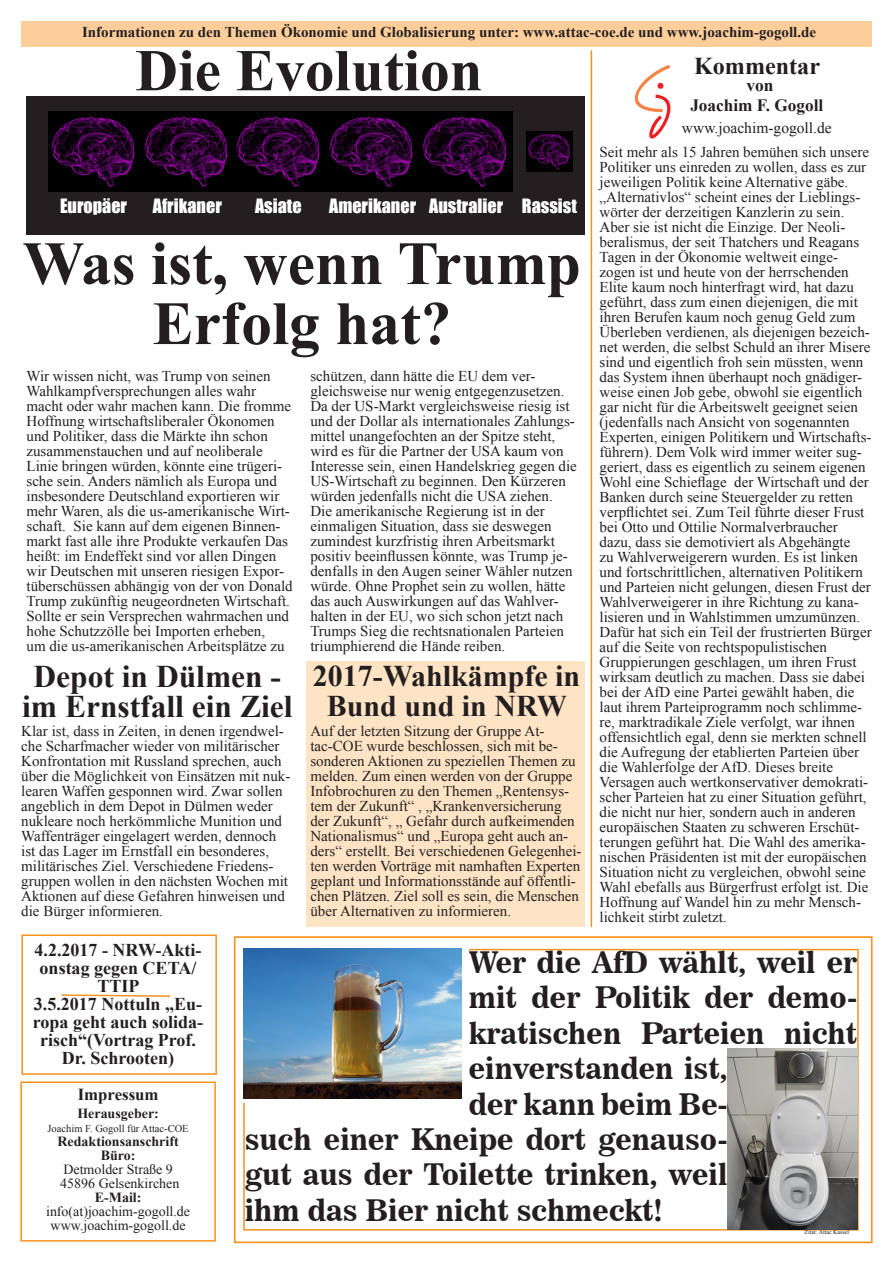
<style>
.page{position:relative;width:893px;height:1263px;background:#fff}
.page>*{position:absolute;margin:0;border:0;box-sizing:border-box;transform-origin:0 0}
.t1{font:700 61.5px/60px "Times New Roman";color:#231f20;text-align:center}
.t2{font:700 59.25px "Times New Roman";color:#231f20}
.t3{font:700 31.5px/30px "Times New Roman";color:#231f20;text-align:center}
.t4{font:700 30px/30px "Times New Roman";color:#231f20;text-align:center}
.t5{font:29.55px "News 706 BT Bold C";color:#231f20}
.t6{font:700 24.15px "Times New Roman";color:#231f20}
.t7{font:18.15px "Impact";color:#fff}
.t8{font:700 18px/18px "Times New Roman";color:#231f20;text-align:center}
.t9{font:700 17.4px "Times New Roman";color:#231f20}
.t10{font:700 17.25px "Times New Roman";color:#231f20}
.t11{font:700 16.8px "Times New Roman";color:#231f20}
.t12{font:15.45px "Times New Roman";color:#231f20}
.t13{font:15px/15px "Times New Roman";color:#231f20}
.t14{font:700 15px "Times New Roman";color:#231f20}
.t15{font:13.95px "Times New Roman";color:#231f20}
.t16{font:700 13.95px "Times New Roman";color:#231f20}
.t17{font:10.5px "Times New Roman";color:#231f20}
.t18{font:6px "Times New Roman";color:#231f20}
</style>
<div class="page">
<div style="left:306px;top:662px;width:279px;height:265px;background:#fee3c5"></div>
<hr style="left:591px;top:50px;width:1px;height:877px;background:#f7931d">
<div style="left:20px;top:1081px;width:196px;height:160px;border:2px solid #f7931d"></div>
<svg style="left:634px;top:65px;width:37px;height:74px"></svg>
<div style="left:21px;top:21px;width:851px;height:26px;background:#fdce9a"></div>
<div style="left:27px;top:97px;width:558px;height:138px;background:#231f20"></div>
<img style="left:49px;top:111px;width:464px;height:81px">
<img style="left:527px;top:131px;width:46px;height:41px">
<div style="left:243px;top:949px;width:616px;height:281px;border:2px solid #f7931d"></div>
<div style="left:236px;top:944px;width:233px;height:159px;background:#fff"></div>
<img style="left:244px;top:948px;width:218px;height:150px">
<img style="left:727px;top:1049px;width:131px;height:181px">
<div style="left:234px;top:936px;width:639px;height:307px;border:2px solid #f7931d"></div>
<div style="left:21px;top:934px;width:196px;height:141px;border:2px solid #f7931d"></div>
<svg style="left:61px;top:994px;width:110px;height:3px"></svg>
<p class="t14" style="left:82px;top:22px;width:735px">Informationen zu den Themen Ökonomie und Globalisierung unter: www.attac-coe.de und www.joachim-gogoll.de</p>
<p class="t2" style="left:135px;top:29px;width:349px">Die Evolution</p>
<p class="t7" style="left:60px;top:192px;width:69px">Europäer</p>
<p class="t7" style="left:153px;top:192px;width:70px">Afrikaner</p>
<p class="t7" style="left:255px;top:192px;width:48px">Asiate</p>
<p class="t7" style="left:329px;top:192px;width:88px">Amerikaner</p>
<p class="t7" style="left:429px;top:192px;width:76px">Australier</p>
<p class="t7" style="left:522px;top:192px;width:57px">Rassist</p>
<p class="t1" style="left:23px;top:232px;width:560px">Was ist, wenn Trump<br>Erfolg hat?</p>
<p class="t13" style="left:27px;top:369px;width:268px">Wir wissen nicht, was Trump von seinen Wahlkampfversprechungen alles wahr macht oder wahr machen kann. Die fromme Hoffnung wirtschaftsliberaler Ökonomen und Politiker, dass die Märkte ihn schon zusammenstauchen und auf neoliberale Linie bringen würden, könnte eine trügeri&shy;sche sein. Anders nämlich als Europa und insbesondere Deutschland exportieren wir mehr Waren, als die us-amerikanische Wirt&shy;schaft. Sie kann auf dem eigenen Binnen&shy;markt fast alle ihre Produkte verkaufen Das heißt: im Endeffekt sind vor allen Dingen wir Deutschen mit unseren riesigen Expor&shy;tüberschüssen abhängig von der von Donald Trump zukünftig neugeordneten Wirtschaft.<br>Sollte er sein Versprechen wahrmachen und hohe Schutzzölle bei Importen erheben,<br>um die us-amerikanischen Arbeitsplätze zu</p>
<p class="t13" style="left:310px;top:369px;width:268px">schützen, dann hätte die EU dem ver&shy;gleichsweise nur wenig entgegenzusetzen.<br>Da der US-Markt vergleichsweise riesig ist und der Dollar als internationales Zahlungs&shy;mittel unangefochten an der Spitze steht, wird es für die Partner der USA kaum von Interesse sein, einen Handelskrieg gegen die US-Wirtschaft zu beginnen. Den Kürzeren würden jedenfalls nicht die USA ziehen.<br>Die amerikanische Regierung ist in der einmaligen Situation, dass sie deswegen zumindest kurzfristig ihren Arbeitsmarkt positiv beeinflussen könnte, was Trump je&shy;denfalls in den Augen seiner Wähler nutzen würde. Ohne Prophet sein zu wollen, hätte das auch Auswirkungen auf das Wahlver&shy;halten in der EU, wo sich schon jetzt nach Trumps Sieg die rechtsnationalen Parteien triumphierend die Hände reiben.</p>
<p class="t3" style="left:22px;top:661px;width:272px">Depot in Dülmen - im Ernstfall ein Ziel</p>
<p class="t4" style="left:313px;top:660px;width:269px">2017-Wahlkämpfe in<br>Bund und in NRW</p>
<p class="t13" style="left:21px;top:723px;width:271px">Klar ist, dass in Zeiten, in denen irgendwel&shy;che Scharfmacher wieder von militärischer Konfrontation mit Russland sprechen, auch über die Möglichkeit von Einsätzen mit nuk&shy;learen Waffen gesponnen wird. Zwar sollen angeblich in dem Depot in Dülmen weder nukleare noch herkömmliche Munition und Waffenträger eingelagert werden, dennoch ist das Lager im Ernstfall ein besonderes, militärisches Ziel. Verschiedene Friedens&shy;gruppen wollen in den nächsten Wochen mit Aktionen auf diese Gefahren hinweisen und die Bürger informieren.</p>
<p class="t13" style="left:310px;top:723px;width:273px">Auf der letzten Sitzung der Gruppe At&shy;tac-COE wurde beschlossen, sich mit be&shy;sonderen Aktionen zu speziellen Themen zu melden. Zum einen werden von der Gruppe Infobrochuren zu den Themen „Rentensys&shy;tem der Zukunft“ , „Krankenversicherung der Zukunft“, „ Gefahr durch aufkeimenden Nationalismus“ und „Europa geht auch an&shy;ders“ erstellt. Bei verschiedenen Gelegenhei&shy;ten werden Vorträge mit namhaften Experten geplant und Informationsstände auf öffentli&shy;chen Plätzen. Ziel soll es sein, die Menschen über Alternativen zu informieren.</p>
<p class="t6" style="left:694px;top:49px;width:128px">Kommentar</p>
<p class="t9" style="left:746px;top:74px;width:29px">von</p>
<p class="t10" style="left:690px;top:93px;width:134px">Joachim F. Gogoll</p>
<p class="t12" style="left:682px;top:117px;width:151px">www.joachim-gogoll.de</p>
<p class="t13" style="left:600px;top:144px;width:274px">Seit mehr als 15 Jahren bemühen sich unsere Politiker uns einreden zu wollen, dass es zur jeweiligen Politik keine Alternative gäbe. „Alternativlos“ scheint eines der Lieblings&shy;wörter der derzeitigen Kanzlerin zu sein.<br>Aber sie ist nicht die Einzige. Der Neoli&shy;beralismus, der seit Thatchers und Reagans Tagen in der Ökonomie weltweit einge&shy;zogen ist und heute von der herrschenden Elite kaum noch hinterfragt wird, hat dazu geführt, dass zum einen diejenigen, die mit ihren Berufen kaum noch genug Geld zum Überleben verdienen, als diejenigen bezeich&shy;net werden, die selbst Schuld an ihrer Misere sind und eigentlich froh sein müssten, wenn das System ihnen überhaupt noch gnädiger&shy;weise einen Job gebe, obwohl sie eigentlich gar nicht für die Arbeitswelt geeignet seien (jedenfalls nach Ansicht von sogenannten Experten, einigen Politikern und Wirtschafts&shy;führern). Dem Volk wird immer weiter sug&shy;geriert, dass es eigentlich zu seinem eigenen Wohl eine Schieflage der Wirtschaft und der Banken durch seine Steuergelder zu retten verpflichtet sei. Zum Teil führte dieser Frust bei Otto und Ottilie Normalverbraucher dazu, dass sie demotiviert als Abgehängte<br>zu Wahlverweigerern wurden. Es ist linken und fortschrittlichen, alternativen Politikern und Parteien nicht gelungen, diesen Frust der Wahlverweigerer in ihre Richtung zu kana&shy;lisieren und in Wahlstimmen umzumünzen.<br>Dafür hat sich ein Teil der frustrierten Bürger auf die Seite von rechtspopulistischen Gruppierungen geschlagen, um ihren Frust wirksam deutlich zu machen. Dass sie dabei bei der AfD eine Partei gewählt haben, die laut ihrem Parteiprogramm noch schlimme&shy;re, marktradikale Ziele verfolgt, war ihnen offensichtlich egal, denn sie merkten schnell die Aufregung der etablierten Parteien über die Wahlerfolge der AfD. Dieses breite Versagen auch wertkonservativer demokrati&shy;scher Parteien hat zu einer Situation geführt, die nicht nur hier, sondern auch in anderen europäischen Staaten zu schweren Erschüt&shy;terungen geführt hat. Die Wahl des amerika&shy;nischen Präsidenten ist mit der europäischen Situation nicht zu vergleichen, obwohl seine Wahl ebefalls aus Bürgerfrust erfolgt ist. Die Hoffnung auf Wandel hin zu mehr Mensch&shy;lichkeit stirbt zuletzt.</p>
<p class="t8" style="left:35px;top:941px;width:168px">4.2.2017 - NRW-Akti&shy;onstag gegen CETA/<br>TTIP</p>
<p class="t8" style="left:33px;top:995px;width:172px">3.5.2017 Nottuln „Eu&shy;ropa geht auch solida&shy;risch“(Vortrag Prof.<br>Dr. Schrooten)</p>
<p class="t11" style="left:78px;top:1083px;width:82px">Impressum</p>
<p class="t16" style="left:77px;top:1104px;width:83px">Herausgeber:</p>
<p class="t17" style="left:48px;top:1122px;width:143px">Joachim F. Gogoll für Attac-COE</p>
<p class="t16" style="left:58px;top:1132px;width:123px">Redaktionsanschrift</p>
<p class="t16" style="left:101px;top:1146px;width:36px">Büro:</p>
<p class="t15" style="left:63px;top:1160px;width:111px">Detmolder Straße 9</p>
<p class="t15" style="left:60px;top:1174px;width:121px">45896 Gelsenkirchen</p>
<p class="t16" style="left:95px;top:1188px;width:48px">E-Mail:</p>
<p class="t15" style="left:46px;top:1202px;width:146px">info(at)joachim-gogoll.de</p>
<p class="t15" style="left:51px;top:1216px;width:137px">www.joachim-gogoll.de</p>
<p class="t5" style="left:469px;top:944px;width:390px">Wer die AfD wählt, weil er</p>
<p class="t5" style="left:469px;top:980px;width:390px">mit der Politik der demo-</p>
<p class="t5" style="left:469px;top:1015px;width:390px">kratischen Parteien nicht</p>
<p class="t5" style="left:469px;top:1051px;width:260px">einverstanden ist,</p>
<p class="t5" style="left:469px;top:1086px;width:260px">der kann beim Be-</p>
<p class="t5" style="left:245px;top:1121px;width:484px">such einer Kneipe dort genauso-</p>
<p class="t5" style="left:245px;top:1157px;width:484px">gut aus der Toilette trinken, weil</p>
<p class="t5" style="left:245px;top:1192px;width:419px">ihm das Bier nicht schmeckt!</p>
<p class="t18" style="left:804px;top:1228px;width:46px">Zitat: Attac Kassel</p>
</div>
